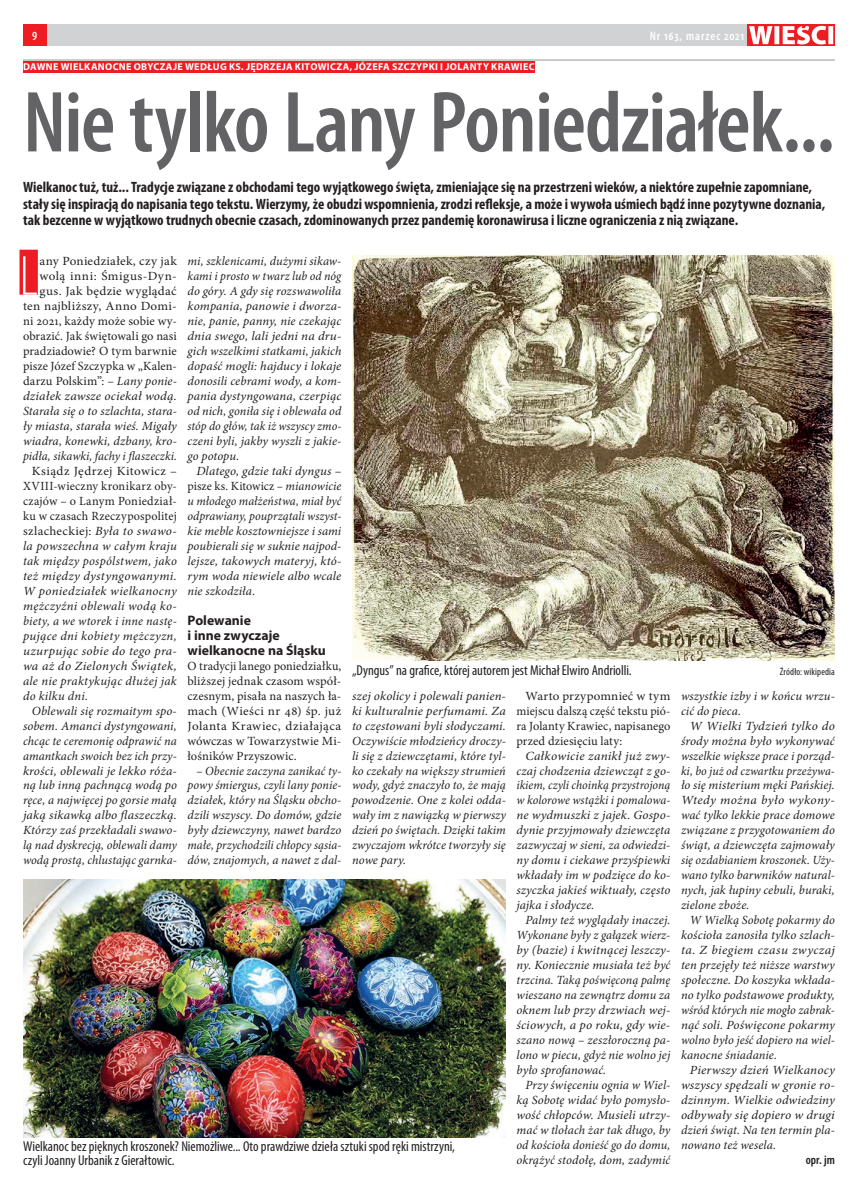
<style>
.page{position:relative;width:865px;height:1191px;background:#fff}
.page>*{position:absolute;margin:0;border:0;box-sizing:border-box;transform-origin:0 0}
.t1{font:600 condensed 87.5px "Myriad Pro";letter-spacing:-.015em;color:#636366}
.t2{font:300 condensed 57px "Myriad Pro";color:#fff}
.t3{font:700 condensed 15px/16.2px "Myriad Pro";color:#231f20}
.t4{font:condensed 14.38px/13.8px "Myriad Pro";color:#231f20}
.t5{font:700 13.75px/15px "Myriad Pro";color:#231f20}
.t6{font:italic 12.5px/15px "Minion Pro";letter-spacing:.005em;color:#231f20;text-align:justify}
.t7{font:italic 12.5px/15px "Minion Pro";letter-spacing:.005em;color:#231f20;text-align:justify;scale:1.05 1}
.t8{font:italic 12.5px/15px "Minion Pro";letter-spacing:.005em;color:#231f20;text-align:justify;scale:1.04 1}
.t9{font:12.5px/15px "Minion Pro";letter-spacing:.01em;color:#231f20;text-align:right;scale:1.05 1}
.t10{font:12.5px/15px "Minion Pro";letter-spacing:.01em;color:#231f20;text-align:justify}
.t11{font:12.5px/15px "Minion Pro";letter-spacing:.01em;color:#231f20;text-align:justify;scale:1.04 1}
.t12{font:600 condensed 12.5px "Myriad Pro";letter-spacing:.07em;color:#fff}
.t13{font:600 condensed 12.5px "Myriad Pro";color:#231f20}
.t14{font:700 10px "Myriad Pro";letter-spacing:.035em;color:#fff}
.t15{font:condensed 10px "Myriad Pro";letter-spacing:.015em;color:#231f20}
.s1{font-style:italic}
.s2{font-style:normal}
</style>
<div class="page">
<div style="left:23px;top:25px;width:811px;height:21px;background:#d1d2d4"></div>
<svg style="left:747px;top:25px;width:87px;height:21px"></svg>
<svg style="left:749px;top:26px;width:84px;height:18px;background:#f7a0a3"></svg>
<div style="left:23px;top:25px;width:23px;height:21px;background:#ee1d23"></div>
<div style="left:23px;top:61px;width:512px;height:12px;background:#ee1d23"></div>
<hr style="left:23px;top:60px;width:811px;height:1px;background:#939598">
<div style="left:19px;top:250px;width:19px;height:45px;background:#ee1d23"></div>
<img style="left:352px;top:255px;width:482px;height:405px">
<img style="left:23px;top:879px;width:483px;height:258px">
<p class="t12" style="left:32px;top:28px;width:7px">9</p>
<p class="t12" style="left:649px;top:28px;width:96px">Nr 163, marzec 2021</p>
<p class="t14" style="left:23px;top:60px;width:513px">DAWNE WIELKANOCNE OBYCZAJE WEDŁUG KS. JĘDRZEJA KITOWICZA, JÓZEFA SZCZYPKI I JOLANTY KRAWIEC</p>
<h1 class="t1" style="left:23px;top:68px;width:813px">Nie tylko Lany Poniedziałek...</h1>
<p class="t3" style="left:23px;top:179px;width:803px">Wielkanoc tuż, tuż... Tradycje związane z obchodami tego wyjątkowego święta, zmieniające się na przestrzeni wieków, a niektóre zupełnie zapomniane, stały się inspiracją do napisania tego tekstu. Wierzymy, że obudzi wspomnienia, zrodzi refleksje, a może i wywoła uśmiech bądź inne pozytywne doznania, tak bezcenne w wyjątkowo trudnych obecnie czasach, zdominowanych przez pandemię koronawirusa i liczne ograniczenia z nią związane.</p>
<h2 class="t2" style="left:19px;top:242px;width:20px">L</h2>
<p class="t9" style="left:23px;top:253px;width:148px">any Poniedziałek, czy jak wolą inni: Śmigus-Dyn&shy;gus. Jak będzie wyglądać ten najbliższy, Anno Domi&shy;ni 2021, każdy może sobie wy&shy;obrazić. Jak świętowali go nasi pradziadowie? O tym barwnie pisze Józef Szczypka w „Kalen&shy;darzu Polskim”: – <span class="s1">Lany ponie&shy;działek zawsze ociekał wodą.<br>Starała się o to szlachta, stara&shy;ły miasta, starała wieś. Migały wiadra, konewki, dzbany, kro&shy;pidła, sikawki, fachy i flaszeczki.</span></p>
<p class="t8" style="left:23px;top:463px;width:150px;text-indent:9px"><span class="s2">Ksiądz Jędrzej Kitowicz – XVIII-wieczny kronikarz oby&shy;czajów – o Lanym Poniedział&shy;ku w czasach Rzeczypospolitej szlacheckiej:</span> Była to swawo&shy;la powszechna w całym kraju tak między pospólstwem, jako też między dystyngowanymi.<br>W poniedziałek wielkanocny mężczyźni oblewali wodą ko&shy;biety, a we wtorek i inne nastę&shy;pujące dni kobiety mężczyzn, uzurpując sobie do tego pra&shy;wa aż do Zielonych Świątek, ale nie praktykując dłużej jak do kilku dni.</p>
<p class="t6" style="left:23px;top:703px;width:155px;text-indent:9px">Oblewali się rozmaitym spo&shy;sobem. Amanci dystyngowani, chcąc te ceremonię odprawić na amantkach swoich bez ich przy&shy;krości, oblewali je lekko róża&shy;ną lub inną pachnącą wodą po ręce, a najwięcej po gorsie małą jaką sikawką albo flaszeczką.<br>Którzy zaś przekładali swawo&shy;lą nad dyskrecją, oblewali damy wodą prostą, chlustając garnka-</p>
<p class="t6" style="left:187px;top:253px;width:155px">mi, szklenicami, dużymi sikaw&shy;kami i prosto w twarz lub od nóg do góry. A gdy się rozswawoliła kompania, panowie i dworza&shy;nie, panie, panny, nie czekając dnia swego, lali jedni na dru&shy;gich wszelkimi statkami, jakich dopaść mogli: hajducy i lokaje donosili cebrami wody, a kom&shy;pania dystyngowana, czerpiąc od nich, goniła się i oblewała od stóp do głów, tak iż wszyscy zmo&shy;czeni byli, jakby wyszli z jakie&shy;go potopu.</p>
<p class="t6" style="left:187px;top:463px;width:155px;text-indent:9px">Dlatego, gdzie taki dyngus <span class="s2">– pisze ks. Kitowicz –</span> mianowicie u młodego małżeństwa, miał być odprawiany, pouprzątali wszyst&shy;kie meble kosztowniejsze i sami poubierali się w suknie najpod&shy;lejsze, takowych materyj, któ&shy;rym woda niewiele albo wcale nie szkodziła.</p>
<p class="t5" style="left:187px;top:612px;width:140px">Polewanie<br>i inne zwyczaje wielkanocne na Śląsku</p>
<p class="t10" style="left:187px;top:658px;width:155px">O tradycji lanego poniedziałku, bliższej jednak czasom współ&shy;czesnym, pisała na naszych ła&shy;mach (Wieści nr 48) śp. już Jolanta Krawiec, działająca wówczas w Towarzystwie Mi&shy;łośników Przyszowic.</p>
<p class="t6" style="left:187px;top:763px;width:155px;text-indent:9px"><span class="s2">–</span> Obecnie zaczyna zanikać ty&shy;powy śmiergus, czyli lany ponie&shy;działek, który na Śląsku obcho&shy;dzili wszyscy. Do domów, gdzie były dziewczyny, nawet bardzo małe, przychodzili chłopcy sąsia&shy;dów, znajomych, a nawet z dal-</p>
<p class="t4" style="left:352px;top:663px;width:281px">„Dyngus” na grafice, której autorem jest Michał Elwiro Andriolli.</p>
<p class="t15" style="left:779px;top:665px;width:56px">Źródło: wikipedia</p>
<p class="t6" style="left:352px;top:688px;width:155px">szej okolicy i polewali panien&shy;ki kulturalnie perfumami. Za to częstowani byli słodyczami.<br>Oczywiście młodzieńcy droczy&shy;li się z dziewczętami, które tyl&shy;ko czekały na większy strumień wody, gdyż znaczyło to, że mają powodzenie. One z kolei odda&shy;wały im z nawiązką w pierwszy dzień po świętach. Dzięki takim zwyczajom wkrótce tworzyły się nowe pary.</p>
<p class="t11" style="left:516px;top:688px;width:149px;text-indent:9px">Warto przypomnieć w tym miejscu dalszą część tekstu pió&shy;ra Jolanty Krawiec, napisanego przed dziesięciu laty:</p>
<p class="t6" style="left:681px;top:688px;width:155px">wszystkie izby i w końcu wrzu&shy;cić do pieca.</p>
<p class="t7" style="left:681px;top:718px;width:148px;text-indent:9px">W Wielki Tydzień tylko do środy można było wykonywać wszelkie większe prace i porząd&shy;ki, bo już od czwartku przeżywa&shy;ło się misterium męki Pańskiej.<br>Wtedy można było wykony&shy;wać tylko lekkie prace domowe związane z przygotowaniem do świąt, a dziewczęta zajmowały się ozdabianiem kroszonek. Uży&shy;wano tylko barwników natural&shy;nych, jak łupiny cebuli, buraki, zielone zboże.</p>
<p class="t6" style="left:681px;top:913px;width:155px;text-indent:9px">W Wielką Sobotę pokarmy do kościoła zanosiła tylko szlach&shy;ta. Z biegiem czasu zwyczaj ten przejęły też niższe warstwy społeczne. Do koszyka wkłada&shy;no tylko podstawowe produkty, wśród których nie mogło zabrak&shy;nąć soli. Poświęcone pokarmy wolno było jeść dopiero na wiel&shy;kanocne śniadanie.</p>
<p class="t7" style="left:681px;top:1062px;width:148px;text-indent:9px">Pierwszy dzień Wielkanocy wszyscy spędzali w gronie ro&shy;dzinnym. Wielkie odwiedziny odbywały się dopiero w drugi dzień świąt. Na ten termin pla&shy;nowano też wesela.</p>
<p class="t13" style="left:805px;top:1152px;width:31px">opr. jm</p>
<p class="t7" style="left:516px;top:748px;width:148px;text-indent:9px">Całkowicie zanikł już zwy&shy;czaj chodzenia dziewcząt z go&shy;ikiem, czyli choinką przystrojoną w kolorowe wstążki i pomalowa&shy;ne wydmuszki z jajek. Gospo&shy;dynie przyjmowały dziewczęta zazwyczaj w sieni, za odwiedzi&shy;ny domu i ciekawe przyśpiewki wkładały im w podzięce do ko&shy;szyczka jakieś wiktuały, często jajka i słodycze.</p>
<p class="t6" style="left:516px;top:913px;width:155px;text-indent:9px">Palmy też wyglądały inaczej.<br>Wykonane były z gałązek wierz&shy;by (bazie) i kwitnącej leszczy&shy;ny. Koniecznie musiała też być trzcina. Taką poświęconą palmę wieszano na zewnątrz domu za oknem lub przy drzwiach wej&shy;ściowych, a po roku, gdy wie&shy;szano nową – zeszłoroczną pa&shy;lono w piecu, gdyż nie wolno jej było sprofanować.</p>
<p class="t6" style="left:516px;top:1077px;width:155px;text-indent:9px">Przy święceniu ognia w Wiel&shy;ką Sobotę widać było pomysło&shy;wość chłopców. Musieli utrzy&shy;mać w tlołach żar tak długo, by od kościoła donieść go do domu, okrążyć stodołę, dom, zadymić</p>
<p class="t4" style="left:23px;top:1139px;width:433px">Wielkanoc bez pięknych kroszonek? Niemożliwe... Oto prawdziwe dzieła sztuki spod ręki mistrzyni, czyli Joanny Urbanik z Gierałtowic.</p>
</div>
